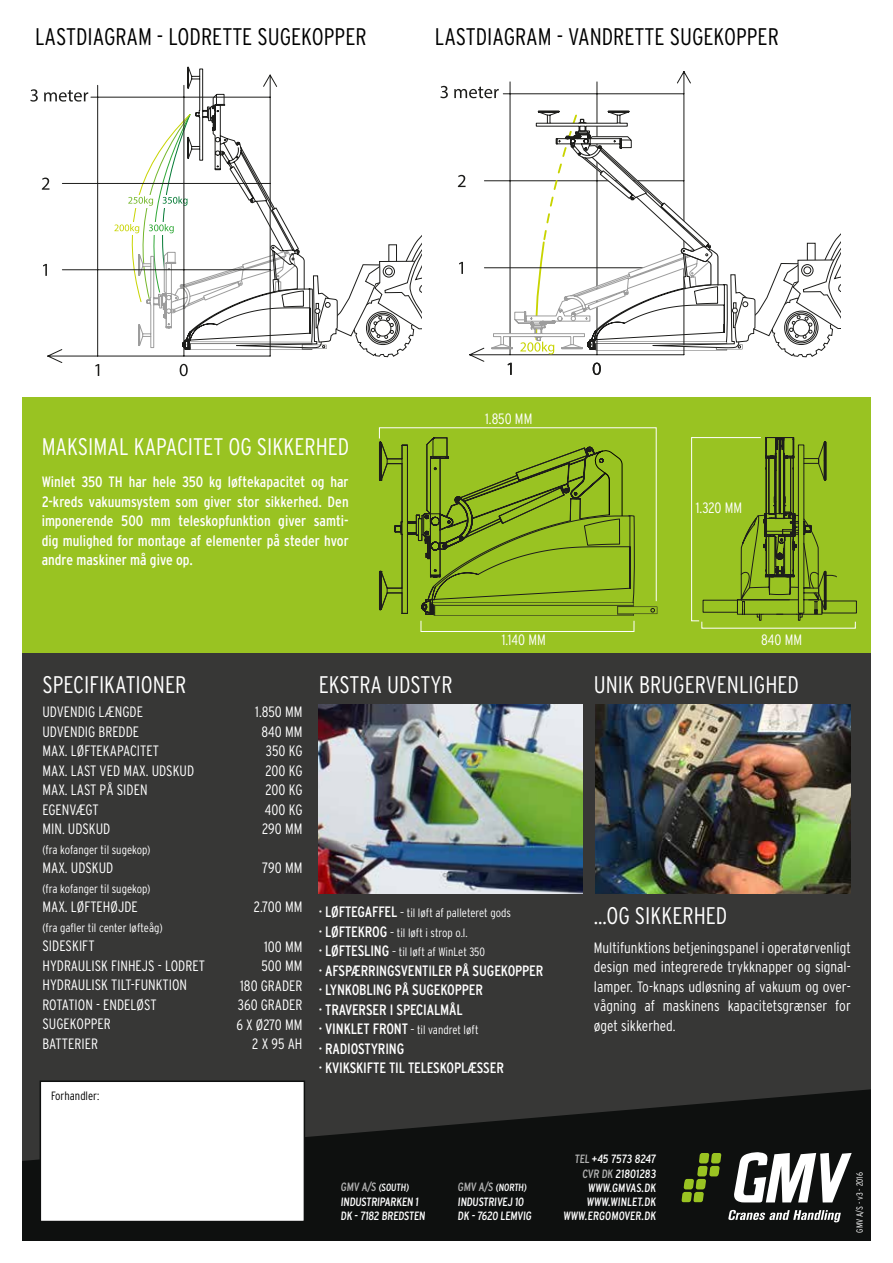
<style>
.page{position:relative;width:893px;height:1263px;background:#fff}
.page>*{position:absolute;margin:0;border:0;box-sizing:border-box;transform-origin:0 0}
.t1{font:300 condensed 24px "Interstate";color:#fff}
.t2{font:300 condensed 24px "Interstate";color:#000}
.t3{font:300 condensed 15px/19.5px "Interstate";color:#fff}
.t4{font:condensed 15px/19.5px "Interstate";letter-spacing:-.01em;color:#fff}
.t5{font:300 condensed 12px/19.5px "Interstate";color:#fff}
.t6{font:condensed 12px/14.2px "Interstate";letter-spacing:.04em;color:#fff}
.t7{font:300 condensed 12px "Interstate";color:#000}
.t8{font:condensed 10.5px "Interstate";color:#fff}
.t9{font:300 condensed 9px "Interstate";color:#fff}
.s1{font-weight:400;font-size:15px}
.s2{font-size:12px;color:#b2b2b2}
.s3{color:#b2b2b2}
</style>
<div class="page">
<div style="left:0;top:641px;width:893px;height:622px;background:#373736"></div>
<img style="left:318px;top:705px;width:264px;height:188px">
<img style="left:595px;top:705px;width:255px;height:188px">
<svg style="left:180px;top:364px;width:8px;height:12px"></svg>
<svg style="left:48px;top:85px;width:66px;height:278px"></svg>
<svg style="left:42px;top:178px;width:7px;height:12px"></svg>
<svg style="left:43px;top:264px;width:4px;height:12px"></svg>
<svg style="left:95px;top:364px;width:4px;height:12px"></svg>
<svg style="left:30px;top:89px;width:8px;height:13px"></svg>
<svg style="left:44px;top:90px;width:44px;height:12px"></svg>
<svg style="left:508px;top:363px;width:4px;height:12px"></svg>
<svg style="left:593px;top:363px;width:8px;height:12px"></svg>
<svg style="left:114px;top:67px;width:727px;height:290px"></svg>
<div style="left:0;top:398px;width:893px;height:255px;background:#99c322"></div>
<div style="left:421px;top:620px;width:213px;height:12px;border:1px solid #fff"></div>
<svg style="left:379px;top:427px;width:278px;height:10px"></svg>
<svg style="left:691px;top:437px;width:166px;height:185px"></svg>
<svg style="left:378px;top:437px;width:279px;height:179px"></svg>
<svg style="left:21px;top:1087px;width:851px;height:155px;fill:#0e100f"></svg>
<svg style="left:681px;top:1153px;width:40px;height:49px;background:#425316"></svg>
<svg style="left:733px;top:1152px;width:119px;height:50px;background:#929393"></svg>
<svg style="left:728px;top:1210px;width:113px;height:12px"></svg>
<div style="left:40px;top:1080px;width:265px;height:142px;background:#fff;border:2px solid #0e100f"></div>
<div style="left:0;top:1242px;width:893px;height:21px;background:#fff"></div>
<div style="left:0;top:0;width:21px;height:1263px;background:#fff"></div>
<div style="left:872px;top:0;width:21px;height:1263px;background:#fff"></div>
<h1 class="t2" style="left:35px;top:22px;width:333px">Lastdiagram - lodrette sugekopper</h1>
<h1 class="t2" style="left:435px;top:22px;width:346px">Lastdiagram - vandrette sugekopper</h1>
<h1 class="t1" style="left:42px;top:431px;width:36px">MAKSIM</h1>
<h1 class="t1" style="left:107px;top:431px;width:80px">AL KAPACITET</h1>
<h1 class="t1" style="left:228px;top:431px;width:122px">OG sikkerhed</h1>
<p class="t4" style="left:42px;top:472px;width:308px;text-align:justify">WINLET 350 TH HAR HELE 350 KG LØFTEKAPACITET OG HAR 2-KREDS VAKUUMSYSTEM SOM GIVER STOR SIKKERHED. DEN IMPONERENDE 500 MM TELESKOPFUNKTION GIVER SAMTI-DIG MULIGHED FOR MONTAGE AF ELEMENTER PÅ STEDER HVOR ANDRE MASKINER MÅ GIVE OP.</p>
<p class="t3" style="left:485px;top:409px;width:49px">1.850 mm</p>
<p class="t3" style="left:502px;top:630px;width:46px">1.140 mm</p>
<p class="t3" style="left:696px;top:497px;width:48px">1.320 mm</p>
<p class="t3" style="left:761px;top:630px;width:42px">840 mm</p>
<h1 class="t1" style="left:42px;top:670px;width:145px">Specifikationer</h1>
<p class="t3" style="left:42px;top:702px;width:151px">UDVENDIG LÆNGDE<br>Udvendig bredde<br>Max. Løftekapacitet<br>Max. last ved max. UDSKUD<br>Max. Last på siden<br>Egenvægt<br>Min. UDSKUD</p>
<p class="t5" style="left:42px;top:840px;width:110px">(fra kofanger til sugekop)</p>
<p class="t3" style="left:42px;top:858px;width:72px">Max. udskud</p>
<p class="t5" style="left:42px;top:879px;width:110px">(fra kofanger til sugekop)</p>
<p class="t3" style="left:42px;top:897px;width:97px">Max. løftehøjde</p>
<p class="t5" style="left:42px;top:918px;width:122px">(fra gafler til center løfteåg)</p>
<p class="t3" style="left:42px;top:936px;width:7px">SIDESKI</p>
<p class="t3" style="left:42px;top:936px;width:144px;text-indent:40px">FT<br>Hydraulisk finhejs - LODRET<br>Hydraulisk tilt-funktion<br>ROTATION - ENDELØST<br>SUGEKO</p>
<p class="t3" style="left:42px;top:1014px;width:62px;text-indent:42px">PPER<br>BatterieR</p>
<p class="t7" style="left:51px;top:1088px;width:50px">Forhandler:</p>
<p class="t3" style="left:262px;top:702px;width:42px;text-indent:-6px">1.850 mm<br>840 mm<br>350 kg<br>200 KG<br>200 KG<br>400 kg<br>290 mm</p>
<p class="t3" style="left:262px;top:858px;width:42px">790 mm</p>
<p class="t3" style="left:254px;top:897px;width:50px">2.700 mm</p>
<p class="t3" style="left:264px;top:936px;width:40px">100 mm</p>
<p class="t3" style="left:261px;top:956px;width:43px">500 mm</p>
<p class="t3" style="left:240px;top:975px;width:50px">180 GRADER</p>
<p class="t3" style="left:238px;top:995px;width:52px">360 GRADER</p>
<p class="t3" style="left:236px;top:1014px;width:68px">6 X Ø270 mm</p>
<p class="t3" style="left:252px;top:1034px;width:50px">2 x 95 Ah</p>
<h1 class="t1" style="left:319px;top:670px;width:135px">Ekstra udstyr</h1>
<h1 class="t1" style="left:594px;top:670px;width:207px">Unik brugervenlighed</h1>
<p class="t5" style="left:319px;top:903px;width:194px"><span class="s1">· LØFTEGAFFEL</span> – til løft af palleteret gods <span class="s1">· LØFTEKROG</span> – til løft i strop o.l.<br><span class="s1">· LØFTESLI NG</span> – til løft af WinLet 350</p>
<p class="t4" style="left:319px;top:961px;width:225px">· AFSPÆRRINGSVENTILER PÅ SUGEKOPPER · LYNKOBLI NG PÅ SUGEKOPPER<br>· TRAVERSER I SPECIALM</p>
<p class="t4" style="left:449px;top:1000px;width:12px">ÅL</p>
<p class="t5" style="left:319px;top:1020px;width:161px"><span class="s1">· VINKLET FRONT</span> – til vandret løft</p>
<p class="t4" style="left:319px;top:1039px;width:187px">· RADIOSTYRING<br>· KVI KSKIFTE TIL TELESKOPLÆSSER</p>
<h1 class="t1" style="left:594px;top:901px;width:52px">...OG SIKKER</h1>
<h1 class="t1" style="left:694px;top:901px;width:23px">HED</h1>
<p class="t3" style="left:594px;top:938px;width:258px;text-align:justify">Multifunktions betjeningspanel i operatørvenligt design med integrerede trykknapper og signal&shy;lamper. To-knaps udløsning af vakuum og over&shy;vågning af maskinens kapacitetsgrænser for øget sikkerhed.</p>
<p class="t8" style="left:341px;top:1181px;width:71px"><span class="s2">GMV A/S</span> (SOUTH)</p>
<p class="t6" style="left:341px;top:1194px;width:87px">INDUSTRI PARKEN 1<br>DK - 7182 BREDSTEN</p>
<p class="t8" style="left:458px;top:1181px;width:72px"><span class="s2">GMV A/S</span> (NORTH)</p>
<p class="t6" style="left:458px;top:1194px;width:69px">INDUSTRIVEJ 10<br>DK - 7620 LEMVIG</p>
<p class="t6" style="left:574px;top:1152px;width:84px"><span class="s3">TEL</span> +45 7573 8247</p>
<p class="t6" style="left:582px;top:1166px;width:76px"><span class="s3">CVR DK</span> 21801283</p>
<p class="t6" style="left:588px;top:1180px;width:31px">WWW.GMVAS</p>
<p class="t6" style="left:563px;top:1180px;width:96px;text-align:right">.DK<br>WWW.WI NLET.DK<br>WWW.ERGOMOVER.DK</p>
<p class="t9" style="left:854px;top:1233px;width:62px;rotate:-90deg">GMV A/S - v3 - 2016</p>
</div>
